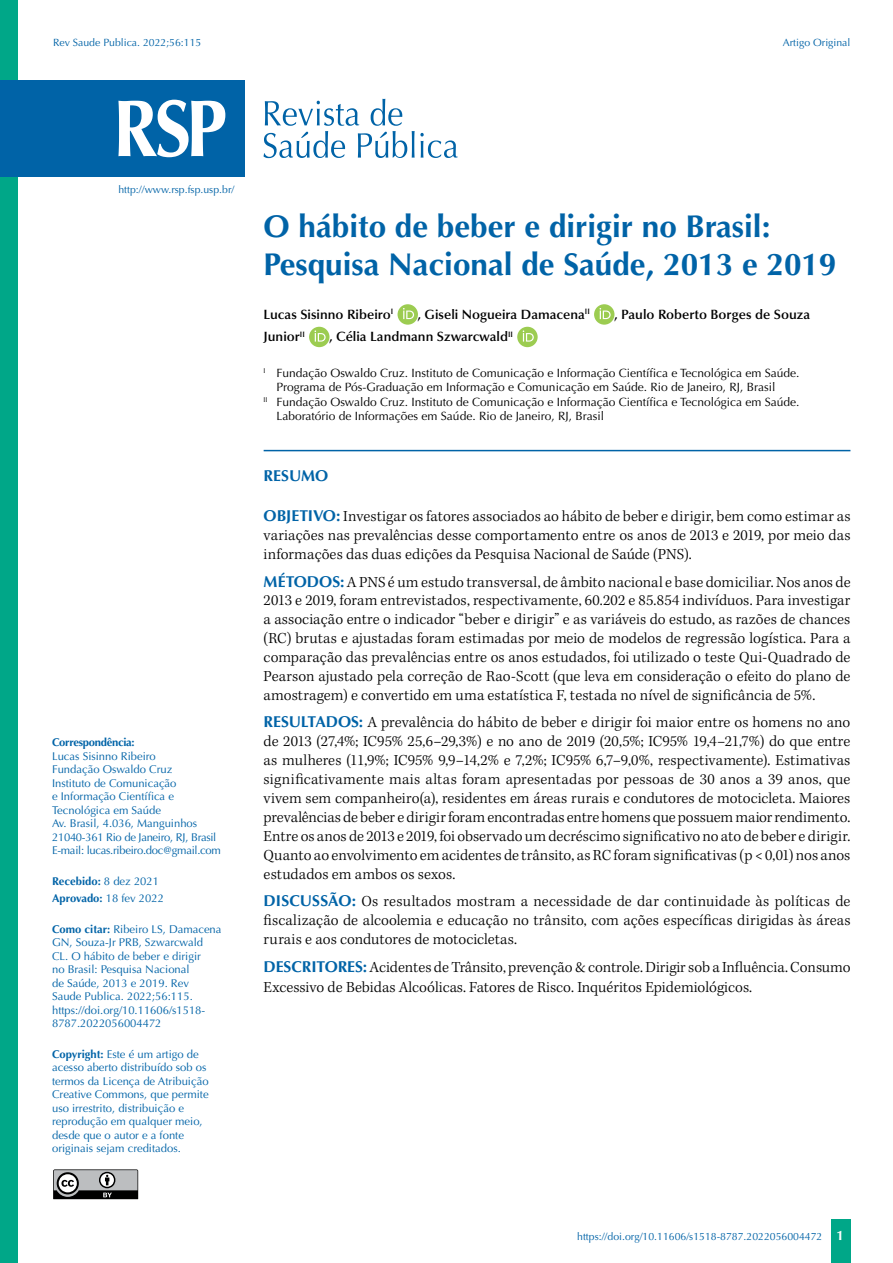
<style>
.page{position:relative;width:893px;height:1263px;background:#fff}
.page>*{position:absolute;margin:0;border:0;box-sizing:border-box;transform-origin:0 0}
.t1{font:700 31.5px/37.8px "Optima LT Std";color:#0063a7}
.t2{font:300 15.75px/18.9px "Kepler Std";letter-spacing:.005em;color:#000;text-align:justify}
.t3{font:700 15.75px "Optima LT Std";color:#0063a7}
.t4{font:600 13.5px "Optima LT Std";color:#000}
.t5{font:12px "Optima LT Std";color:#000}
.t6{font:11.25px/13.5px "Optima LT Std";color:#0063a7}
.t7{font:700 11.25px/17.7px "Optima LT Std";color:#0063a7}
.t8{font:700 11.25px "Optima LT Std";letter-spacing:-.025em;color:#0063a7}
.t9{font:10.5px "Optima LT Std";color:#0063a7}
.s1{font-weight:400}
.s2{font-weight:700}
.s3{font-family:"Optima LT Std";font-weight:700;color:#0063a7}
.s4{font-weight:700;font-size:13.5px;color:#fff}
</style>
<div class="page">
<div style="left:831px;top:1220px;width:20px;height:43px;background:#00a788"></div>
<svg style="left:53px;top:1169px;width:85px;height:30px;background:#7e7f80"></svg>
<div style="left:0;top:0;width:18px;height:1263px;background:#00a788"></div>
<hr style="left:264px;top:450px;width:586px;height:1px;background:#0063a7">
<div style="left:398px;top:304px;width:20px;height:21px;background:#9ccc51;border-radius:50%"></div>
<svg style="left:403px;top:308px;width:11px;height:11px"></svg>
<div style="left:594px;top:304px;width:20px;height:21px;background:#9ccc51;border-radius:50%"></div>
<svg style="left:599px;top:308px;width:12px;height:11px"></svg>
<div style="left:309px;top:327px;width:20px;height:20px;background:#9ccc51;border-radius:50%"></div>
<svg style="left:315px;top:330px;width:11px;height:12px"></svg>
<div style="left:517px;top:327px;width:21px;height:20px;background:#9ccc51;border-radius:50%"></div>
<svg style="left:523px;top:330px;width:11px;height:12px"></svg>
<svg style="left:263px;top:99px;width:195px;height:59px"></svg>
<div style="left:0;top:80px;width:244px;height:96px;background:#0063a7"></div>
<svg style="left:118px;top:100px;width:107px;height:57px"></svg>
<p class="t9" style="left:53px;top:36px;width:150px">Rev Saude Publica. 2022;56:115</p>
<p class="t9" style="left:783px;top:36px;width:69px">Artigo Original</p>
<p class="t9" style="left:118px;top:183px;width:117px">http://www.rsp.fsp.usp.br/</p>
<p class="t8" style="left:52px;top:736px;width:84px">Correspondência:</p>
<p class="t6" style="left:52px;top:749px;width:170px">Lucas Sisinno Ribeiro<br>Fundação Oswaldo Cruz<br>Instituto de Comunicação<br>e Informação Científica e<br>Tecnológica em Saúde<br>Av. Brasil, 4.036, Manguinhos<br>21040-361 Rio de Janeiro, RJ, Brasil<br>E-mail: lucas.ribeiro.doc@gmail.com</p>
<p class="t7" style="left:52px;top:872px;width:113px">Recebido: <span class="s1">8 dez 2021<br></span>Aprovado: <span class="s1">18 fev 2022</span></p>
<p class="t6" style="left:52px;top:922px;width:171px"><span class="s2">Como citar:</span> Ribeiro LS, Damacena<br>GN, Souza-Jr PRB, Szwarcwald<br>CL. O hábito de beber e dirigir<br>no Brasil: Pesquisa Nacional<br>de Saúde, 2013 e 2019. Rev<br>Saude Publica. 2022;56:115. https://doi.org/10.11606/s1518-<br>8787.2022056004472</p>
<p class="t6" style="left:52px;top:1047px;width:158px"><span class="s2">Copyright:</span> Este é um artigo de acesso aberto distribuído sob os termos da Licença de Atribuição<br>Creative Commons, que permite uso irrestrito, distribuição e reprodução em qualquer meio, desde que o autor e a fonte originais sejam creditados.</p>
<h1 class="t1" style="left:264px;top:208px;width:574px">O hábito de beber e dirigir no Brasil:<br>Pesquisa Nacional de Saúde, 2013 e 2019</h1>
<p class="t4" style="left:264px;top:306px;width:131px">Lucas Sisinno Ribeiro<sup>I</sup></p>
<p class="t4" style="left:418px;top:306px;width:173px">, Giseli Nogueira Damacena<sup>II</sup></p>
<p class="t4" style="left:614px;top:306px;width:197px">, Paulo Roberto Borges de Souza</p>
<p class="t4" style="left:264px;top:329px;width:43px">Junior<sup>II</sup></p>
<p class="t4" style="left:329px;top:329px;width:185px">, Célia Landmann Szwarcwald<sup>II</sup></p>
<p class="t5" style="left:264px;top:366px;width:537px"><sup>I</sup> Fundação Oswaldo Cruz. Instituto de Comunicação e Informação Científica e Tecnológica em Saúde.</p>
<p class="t5" style="left:276px;top:380px;width:501px">Programa de Pós-Graduação em Informação e Comunicação em Saúde. Rio de Janeiro, RJ, Brasil</p>
<p class="t5" style="left:264px;top:395px;width:537px"><sup>II</sup> Fundação Oswaldo Cruz. Instituto de Comunicação e Informação Científica e Tecnológica em Saúde.</p>
<p class="t5" style="left:276px;top:409px;width:329px">Laboratório de Informações em Saúde. Rio de Janeiro, RJ, Brasil</p>
<p class="t3" style="left:264px;top:467px;width:66px">RESUMO</p>
<p class="t2" style="left:264px;top:508px;width:588px"><span class="s3">OBJETIVO:</span> Investigar os fatores associados ao hábito de beber e dirigir, bem como estimar as variações nas prevalências desse comportamento entre os anos de 2013 e 2019, por meio das informações das duas edições da Pesquisa Nacional de Saúde (PNS).</p>
<p class="t2" style="left:264px;top:573px;width:588px"><span class="s3">MÉTODOS:</span> A PNS é um estudo transversal, de âmbito nacional e base domiciliar. Nos anos de 2013 e 2019, foram entrevistados, respectivamente, 60.202 e 85.854 indivíduos. Para investigar a associação entre o indicador “beber e dirigir” e as variáveis do estudo, as razões de chances (RC) brutas e ajustadas foram estimadas por meio de modelos de regressão logística. Para a comparação das prevalências entre os anos estudados, foi utilizado o teste Qui-Quadrado de Pearson ajustado pela correção de Rao-Scott (que leva em consideração o efeito do plano de amostragem) e convertido em uma estatística F, testada no nível de significância de 5%.</p>
<p class="t2" style="left:264px;top:714px;width:588px"><span class="s3">RESULTADOS:</span> A prevalência do hábito de beber e dirigir foi maior entre os homens no ano de 2013 (27,4%; IC95% 25,6–29,3%) e no ano de 2019 (20,5%; IC95% 19,4–21,7%) do que entre as mulheres (11,9%; IC95% 9,9–14,2% e 7,2%; IC95% 6,7–9,0%, respectivamente). Estimativas significativamente mais altas foram apresentadas por pessoas de 30 anos a 39 anos, que vivem sem companheiro(a), residentes em áreas rurais e condutores de motocicleta. Maiores prevalências de beber e dirigir foram encontradas entre homens que possuem maior rendimento.<br>Entre os anos de 2013 e 2019, foi observado um decréscimo significativo no ato de beber e dirigir.<br>Quanto ao envolvimento em acidentes de trânsito, as RC foram significativas (p &lt; 0,01) nos anos estudados em ambos os sexos.</p>
<p class="t2" style="left:264px;top:892px;width:588px"><span class="s3">DISCUSSÃO:</span> Os resultados mostram a necessidade de dar continuidade às políticas de fiscalização de alcoolemia e educação no trânsito, com ações específicas dirigidas às áreas rurais e aos condutores de motocicletas.</p>
<p class="t2" style="left:264px;top:958px;width:588px;line-height:19.8px"><span class="s3">DESCRITORES:</span> Acidentes de Trânsito, prevenção &amp; controle. Dirigir sob a Influência. Consumo<br>Excessivo de Bebidas Alcoólicas. Fatores de Risco. Inquéritos Epidemiológicos.</p>
<p class="t9" style="left:577px;top:1230px;width:268px">https://doi.org/10.11606/s1518-8787.2022056004472 <span class="s4">1</span></p>
</div>
